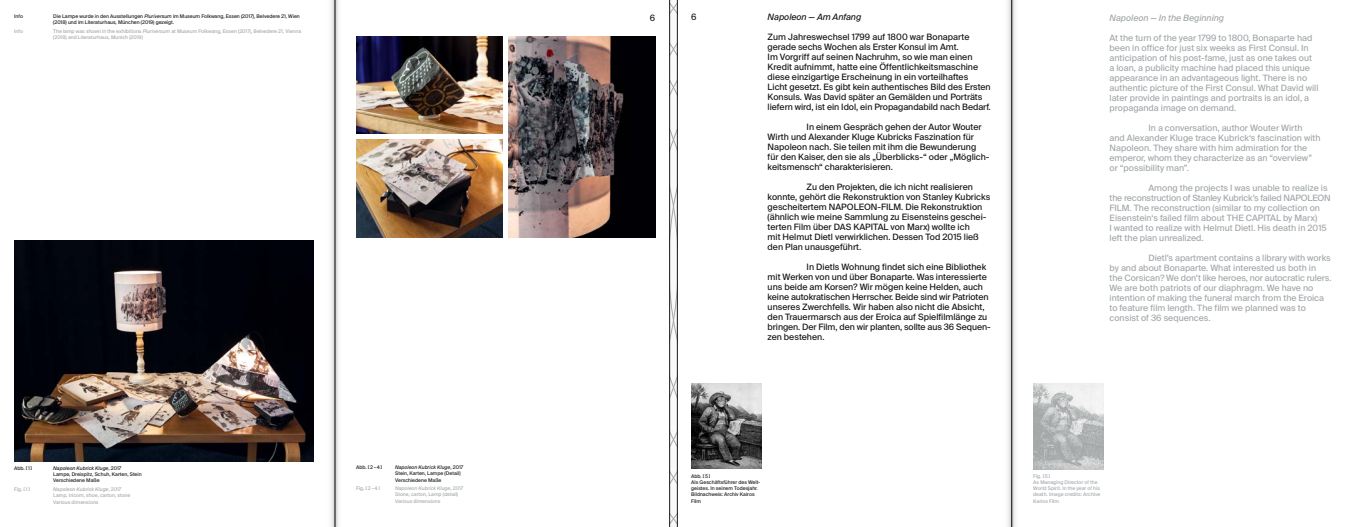
<style>
.page{position:relative;width:1347px;height:527px;background:#fff}
.page>*{position:absolute;margin:0;border:0;box-sizing:border-box;transform-origin:0 0}
.t1{font:8.75px/10px "Suisse Intl";color:#181716}
.t2{font:8.75px/10px "Suisse Intl";color:#a3a8aa}
.t3{font:italic 8.75px "Suisse Intl";color:#a3a8aa}
.t4{font:italic 8.75px "Suisse Intl";color:#181716}
.t5{font:5px/6.2px "Suisse Intl";color:#181716}
.t6{font:5px/6.2px "Suisse Intl";color:#a3a8aa}
.s1{font-style:italic}
</style>
<div class="page">
<svg style="left:670px;top:0;width:7px;height:526px"></svg>
<img style="left:14px;top:240px;width:300px;height:220px">
<img style="left:356px;top:36px;width:146px;height:98px">
<img style="left:356px;top:140px;width:146px;height:97px">
<img style="left:509px;top:36px;width:146px;height:201px">
<img style="left:691px;top:383px;width:70px;height:85px">
<img style="left:1033px;top:383px;width:70px;height:85px">
<hr style="left:669px;top:0;width:1px;height:526px;background:#181716">
<hr style="left:677px;top:0;width:1px;height:526px;background:#181716">
<svg style="left:1008px;top:0;width:7px;height:526px;background:#c3c3c3"></svg>
<svg style="left:331px;top:0;width:8px;height:526px"></svg>
<p class="t5" style="left:14px;top:13px;width:10px">Info</p>
<p class="t5" style="left:53px;top:13px;width:248px">Die Lampe wurde in den Ausstellungen <span class="s1">Pluriversum</span> im Museum Folkwang, Essen (2017), Belvedere 21, Wien (2018) und im Literaturhaus, München (2019) gezeigt.</p>
<p class="t6" style="left:14px;top:28px;width:10px">Info</p>
<p class="t6" style="left:53px;top:28px;width:250px">The lamp was shown in the exhibitions <span class="s1">Pluriversum</span> at Museum Folkwang, Essen (2017), Belvedere 21, Vienna (2018) and Literaturhaus, Munich (2019)</p>
<p class="t5" style="left:14px;top:464px;width:20px">Abb. [ 1 ]</p>
<p class="t5" style="left:53px;top:464px;width:90px"><span class="s1">Napoleon Kubrick Kluge</span>, 2017<br>Lampe, Dreispitz, Schuh, Karten, Stein<br>Verschiedene Maße</p>
<p class="t6" style="left:14px;top:485px;width:17px">Fig. [ 1 ]</p>
<p class="t6" style="left:53px;top:485px;width:79px"><span class="s1">Napoleon Kubrick Kluge</span>, 2017<br>Lamp, tricorn, shoe, carton, stone<br>Various dimensions</p>
<p class="t5" style="left:356px;top:463px;width:28px">Abb. [ 2 – 4 ]</p>
<p class="t5" style="left:395px;top:463px;width:70px"><span class="s1">Napoleon Kubrick Kluge</span>, 2017<br>Stein, Karten, Lampe (Detail)<br>Verschiedene Maße</p>
<p class="t6" style="left:356px;top:485px;width:25px">Fig. [ 2 – 4 ]</p>
<p class="t6" style="left:395px;top:485px;width:70px"><span class="s1">Napoleon Kubrick Kluge</span>, 2017<br>Stone, carton, Lamp (detail)<br>Various dimensions</p>
<p class="t1" style="left:691px;top:12px;width:7px">6</p>
<p class="t1" style="left:650px;top:13px;width:7px">6</p>
<p class="t4" style="left:767px;top:12px;width:95px">Napoleon — Am Anfang</p>
<p class="t1" style="left:767px;top:32px;width:225px">Zum Jahreswechsel 1799 auf 1800 war Bonaparte gerade sechs Wochen als Erster Konsul im Amt.<br>Im Vorgriff auf seinen Nachruhm, so wie man einen Kredit aufnimmt, hatte eine Öffentlichkeitsmaschine diese einzigartige Erscheinung in ein vorteilhaftes<br>Licht gesetzt. Es gibt kein authentisches Bild des Ersten Konsuls. Was David später an Gemälden und Porträts liefern wird, ist ein Idol, ein Propagandabild nach Bedarf.</p>
<p class="t1" style="left:767px;top:122px;width:223px;text-indent:39px">In einem Gespräch gehen der Autor Wouter Wirth und Alexander Kluge Kubricks Faszination für Napoleon nach. Sie teilen mit ihm die Bewunderung<br>für den Kaiser, den sie als „Überblicks-“ oder „Möglich&shy;keitsmensch“ charakterisieren.</p>
<p class="t1" style="left:767px;top:182px;width:224px;text-indent:39px">Zu den Projekten, die ich nicht realisieren konnte, gehört die Rekonstruktion von Stanley Kubricks gescheitertem NAPOLEON-FILM. Die Rekonstruktion (ähnlich wie meine Sammlung zu Eisensteins geschei&shy;terten Film über DAS KAPITAL von Marx) wollte ich<br>mit Helmut Dietl verwirklichen. Dessen Tod 2015 ließ den Plan unausgeführt.</p>
<p class="t1" style="left:767px;top:262px;width:225px;text-indent:39px">In Dietls Wohnung findet sich eine Bibliothek mit Werken von und über Bonaparte. Was interessierte uns beide am Korsen? Wir mögen keine Helden, auch keine autokratischen Herrscher. Beide sind wir Patrioten unseres Zwerchfells. Wir haben also nicht die Absicht, den Trauermarsch aus der Eroica auf Spielfilmlänge zu bringen. Der Film, den wir planten, sollte aus 36 Sequen&shy;zen bestehen.</p>
<p class="t3" style="left:1109px;top:13px;width:116px">Napoleon — In the Beginning</p>
<p class="t2" style="left:1109px;top:33px;width:210px">At the turn of the year 1799 to 1800, Bonaparte had been in office for just six weeks as First Consul. In anticipation of his post-fame, just as one takes out a loan, a publicity machine had placed this unique appearance in an advantageous light. There is no authentic picture of the First Consul. What David will later provide in paintings and portraits is an idol, a propaganda image on demand.</p>
<p class="t2" style="left:1109px;top:122px;width:213px;text-indent:39px">In a conversation, author Wouter Wirth<br>and Alexander Kluge trace Kubrick‘s fascination with Napoleon. They share with him admiration for the emperor, whom they characterize as an “overview” or “possibility man”.</p>
<p class="t2" style="left:1109px;top:182px;width:223px;text-indent:39px">Among the projects I was unable to realize is the reconstruction of Stanley Kubrick’s failed NAPOLEON FILM. The reconstruction (similar to my collection on Eisenstein‘s failed film about THE CAPITAL by Marx)<br>I wanted to realize with Helmut Dietl. His death in 2015 left the plan unrealized.</p>
<p class="t2" style="left:1109px;top:252px;width:223px;text-indent:39px">Dietl’s apartment contains a library with works by and about Bonaparte. What interested us both in<br>the Corsican? We don’t like heroes, nor autocratic rulers.<br>We are both patriots of our diaphragm. We have no intention of making the funeral march from the Eroica to feature film length. The film we planned was to consist of 36 sequences.</p>
<p class="t5" style="left:691px;top:472px;width:71px">Abb. [ 5 ]<br>Als Geschäftsführer des Welt&shy;geistes. In seinem Todesjahr.<br>Bildnachweis: Archiv Kairos<br>Film</p>
<p class="t6" style="left:1033px;top:472px;width:69px">Fig. [ 5 ]<br>As Managing Director of the<br>World Spirit. In the year of his death. Image credits: Archive<br>Karios Film</p>
</div>
